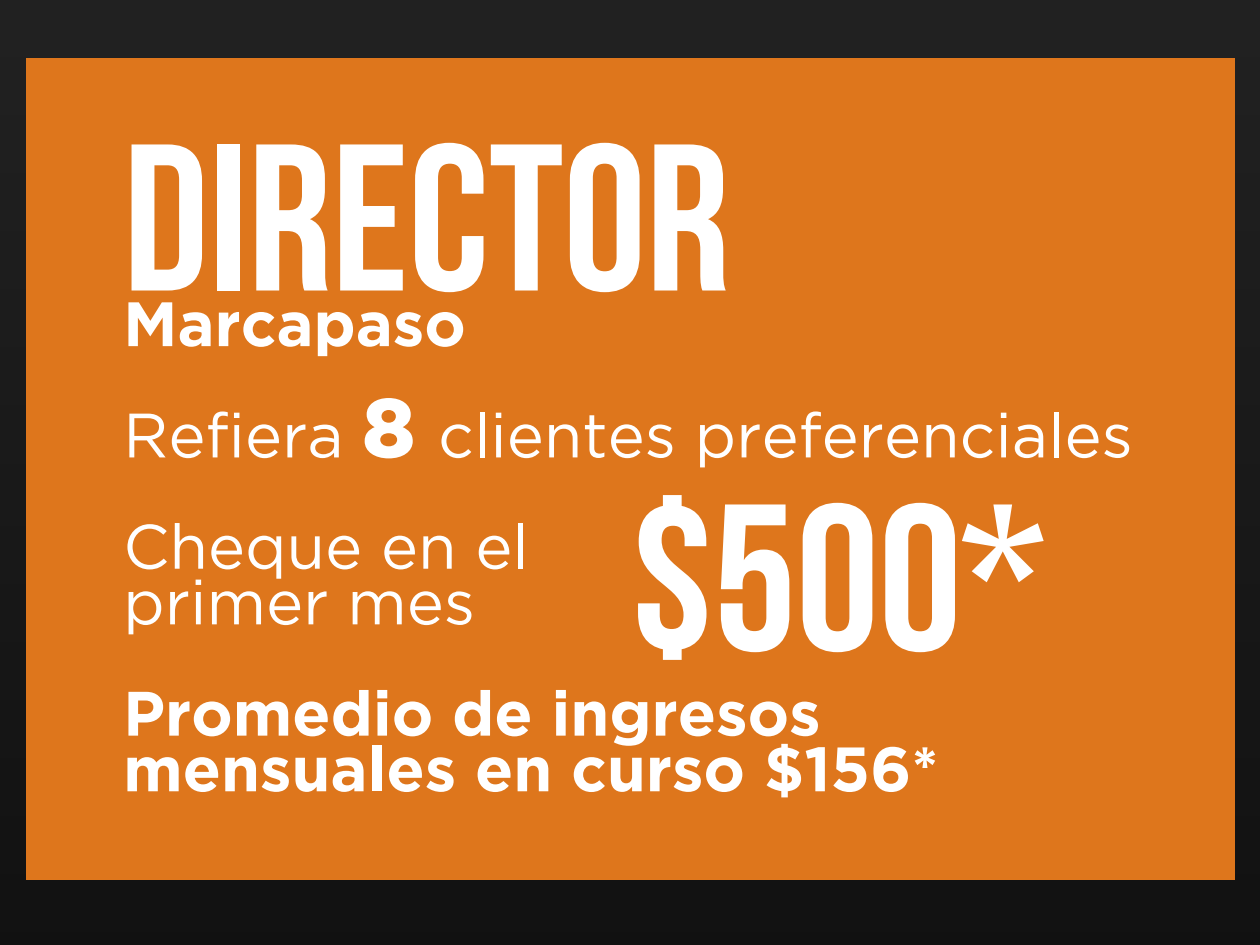
<style>
.page{position:relative;width:1260px;height:945px;background:#181818}
.page>*{position:absolute;margin:0;border:0;box-sizing:border-box;transform-origin:0 0}
.t1{font:700 208.6px "Bebas Neue";color:#fff}
.t2{font:62.65px/111.3px "Gotham";color:#fff}
.t3{font:700 62.65px/55.6px "Gotham";color:#fff}
.s1{font-weight:700}
.s2{font-weight:900;font-size:83.48px}
</style>
<div class="page">
<div style="left:27px;top:58px;width:1208px;height:822px;background:#de761c"></div>
<h1 class="t1" style="left:123px;top:104px;width:608px">DIRECTOR</h1>
<p class="t2" style="left:123px;top:267px;width:1011px"><span class="s1">Marcapaso<br></span>Refiera <span class="s2">8</span> clientes preferenciales<br>Cheque en el</p>
<p class="t2" style="left:123px;top:545px;width:353px">primer mes</p>
<h1 class="t1" style="left:631px;top:464px;width:415px">$500*</h1>
<p class="t3" style="left:123px;top:685px;width:817px">Promedio de ingresos mensuales en curso $156*</p>
</div>
